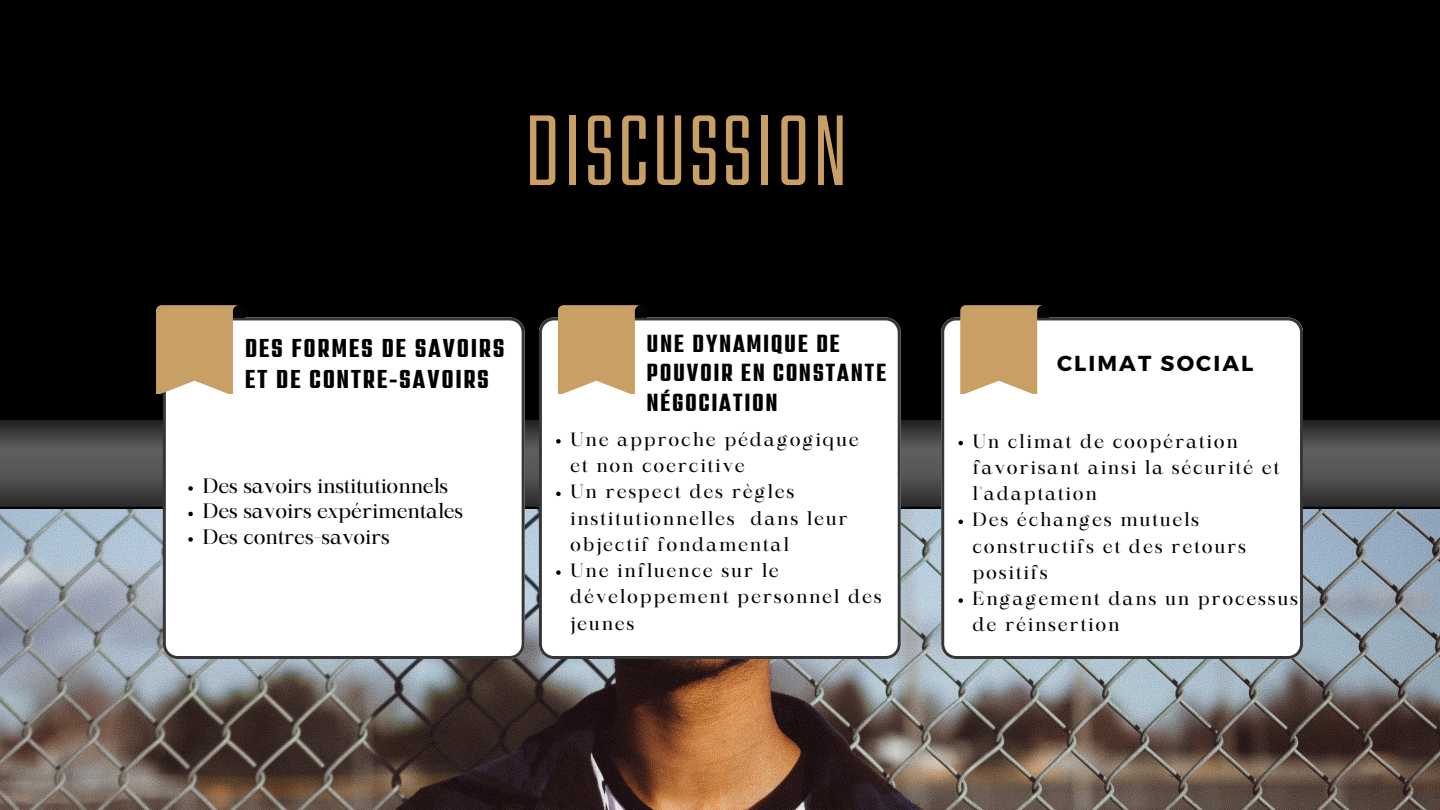
<style>
.page{position:relative;width:1440px;height:810px;background:#000}
.page>*{position:absolute;margin:0;border:0;box-sizing:border-box;transform-origin:0 0}
.t1{font:90.8px "Kief Tek Regular Tall";letter-spacing:.035em;color:#c89f65}
.t2{font:22.7px/30.8px "Kief Tek Bold Tall";letter-spacing:.1em;color:#000}
.t3{font:21.7px/29.2px "Kief Tek Bold Tall";letter-spacing:.1em;color:#000}
.t4{font:700 21.7px "Montserrat";letter-spacing:.1em;color:#000}
.t5{font:20px "Maharlika";color:#000}
.t6{font:18.4px/26.2px "Maharlika";letter-spacing:.1em;color:#000}
</style>
<div class="page">
<svg style="left:0;top:420px;width:1440px;height:86px;background:#474747"></svg>
<img style="left:0;top:510px;width:1440px;height:300px">
<div style="left:163px;top:317px;width:361px;height:342px;background:#fff"></div>
<svg style="left:188px;top:486px;width:5px;height:5px"></svg>
<svg style="left:188px;top:512px;width:5px;height:4px"></svg>
<svg style="left:188px;top:537px;width:5px;height:5px"></svg>
<svg style="left:156px;top:305px;width:89px;height:89px;background:#ccab7c"></svg>
<div style="left:539px;top:317px;width:361px;height:342px;background:#fff"></div>
<svg style="left:558px;top:305px;width:89px;height:89px;background:#ccab7c"></svg>
<div style="left:941px;top:317px;width:362px;height:342px;background:#fff"></div>
<svg style="left:960px;top:305px;width:89px;height:89px;background:#ccab7c"></svg>
<svg style="left:556px;top:439px;width:5px;height:5px"></svg>
<svg style="left:556px;top:492px;width:5px;height:4px"></svg>
<svg style="left:556px;top:570px;width:5px;height:5px"></svg>
<svg style="left:958px;top:441px;width:5px;height:4px"></svg>
<svg style="left:958px;top:520px;width:5px;height:4px"></svg>
<svg style="left:958px;top:598px;width:5px;height:5px"></svg>
<p class="t1" style="left:525px;top:117px;width:324px">DISCUSSION</p>
<p class="t2" style="left:245px;top:336px;width:261px">DES FORMES DE SAVOIRS<br>ET DE CONTRE-SAVOIRS</p>
<p class="t3" style="left:647px;top:332px;width:241px">UNE DYNAMIQUE DE<br>POUVOIR EN CONSTANTE<br>NÉGOCIATION</p>
<p class="t6" style="left:570px;top:428px;width:290px">Une approche pédagogique et non coercitive</p>
<p class="t6" style="left:570px;top:480px;width:279px">Un respect des règles institutionnelles dans leur objectif fondamental</p>
<p class="t6" style="left:570px;top:559px;width:313px">Une influence sur le développement personnel des jeunes</p>
<p class="t5" style="left:203px;top:478px;width:247px">Des savoirs institutionnels</p>
<p class="t5" style="left:203px;top:503px;width:262px">Des savoirs expérimentales</p>
<p class="t5" style="left:203px;top:529px;width:188px">Des contres-savoirs</p>
<p class="t4" style="left:1057px;top:349px;width:198px">CLIMAT SOCIAL</p>
<p class="t6" style="left:972px;top:430px;width:308px">Un climat de coopération favorisant ainsi la sécurité et l'adaptation</p>
<p class="t6" style="left:972px;top:508px;width:275px">Des échanges mutuels constructifs et des retours positifs</p>
<p class="t6" style="left:972px;top:587px;width:327px">Engagement dans un processus de réinsertion</p>
</div>
